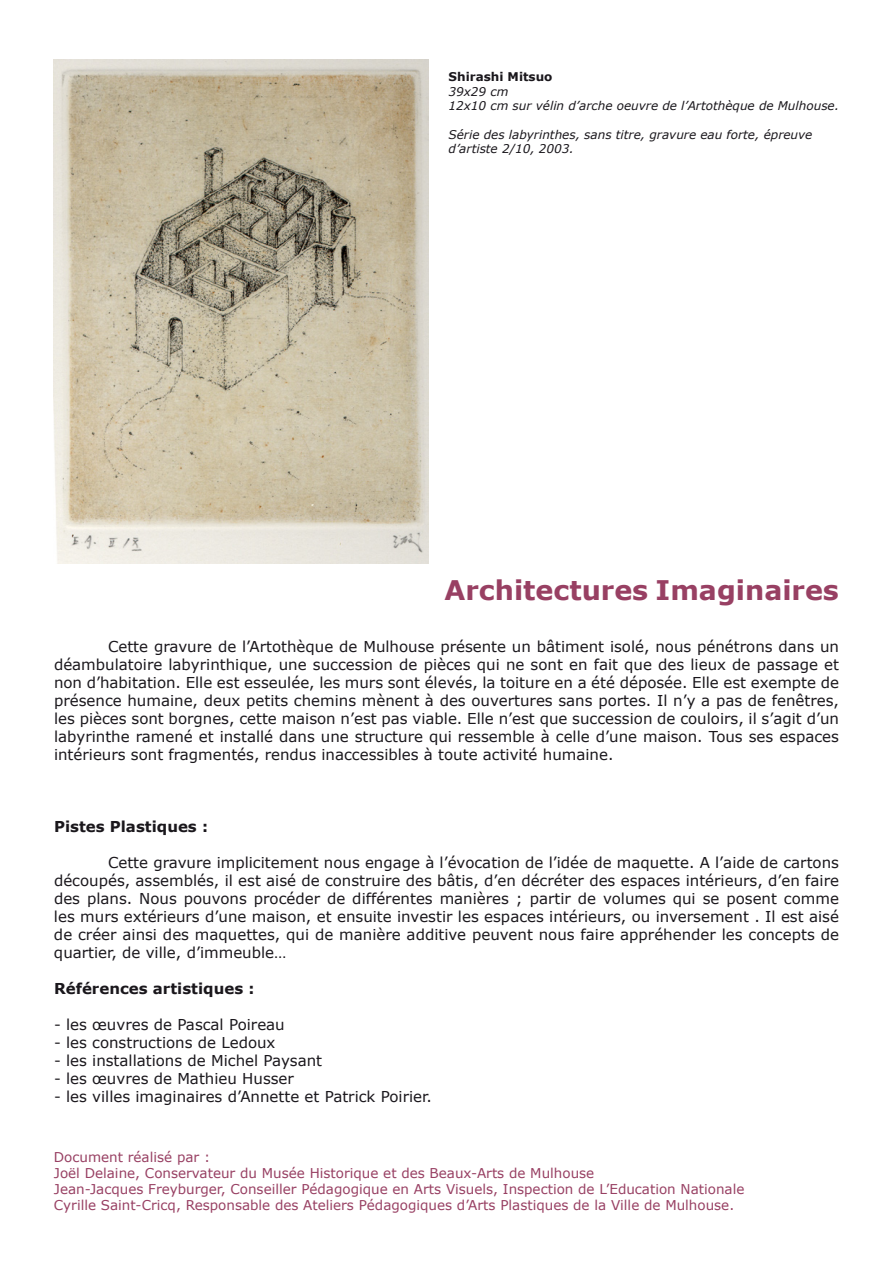
<style>
.page{position:relative;width:893px;height:1263px;background:#fff}
.page>*{position:absolute;margin:0;border:0;box-sizing:border-box;transform-origin:0 0}
.t1{font:700 27px "Verdana";color:#984063}
.t2{font:15px/18px "Verdana";color:#1a171c;text-align:justify}
.t3{font:700 15px "Verdana";color:#1a171c}
.t4{font:13.5px/16.2px "Verdana";color:#984063}
.t5{font:italic 12px/14.4px "Verdana";color:#1a171c}
.t6{font:700 12px "Verdana";color:#1a171c}
</style>
<div class="page">
<img style="left:54px;top:60px;width:374px;height:503px">
<p class="t6" style="left:449px;top:69px;width:105px">Shirashi Mitsuo</p>
<p class="t5" style="left:449px;top:84px;width:392px">39x29 cm<br>12x10 cm sur vélin d’arche oeuvre de l’Artothèque de Mulhouse.</p>
<p class="t5" style="left:449px;top:127px;width:365px">Série des labyrinthes, sans titre, gravure eau forte, épreuve d’artiste 2/10, 2003.</p>
<h1 class="t1" style="left:445px;top:573px;width:396px">Architectures Imaginaires</h1>
<p class="t2" style="left:54px;top:637px;width:787px;text-indent:54px">Cette gravure de l’Artothèque de Mulhouse présente un bâtiment isolé, nous pénétrons dans un déambulatoire labyrinthique, une succession de pièces qui ne sont en fait que des lieux de passage et non d’habitation. Elle est esseulée, les murs sont élevés, la toiture en a été déposée. Elle est exempte de présence humaine, deux petits chemins mènent à des ouvertures sans portes. Il n’y a pas de fenêtres, les pièces sont borgnes, cette maison n’est pas viable. Elle n’est que succession de couloirs, il s’agit d’un labyrinthe ramené et installé dans une structure qui ressemble à celle d’une maison. Tous ses espaces intérieurs sont fragmentés, rendus inaccessibles à toute activité humaine.</p>
<p class="t3" style="left:54px;top:817px;width:156px">Pistes Plastiques :</p>
<p class="t2" style="left:54px;top:853px;width:786px;text-indent:54px">Cette gravure implicitement nous engage à l’évocation de l’idée de maquette. A l’aide de cartons découpés, assemblés, il est aisé de construire des bâtis, d’en décréter des espaces intérieurs, d’en faire des plans. Nous pouvons procéder de différentes manières ; partir de volumes qui se posent comme les murs extérieurs d’une maison, et ensuite investir les espaces intérieurs, ou inversement . Il est aisé de créer ainsi des maquettes, qui de manière additive peuvent nous faire appréhender les concepts de quartier, de ville, d’immeuble…</p>
<p class="t3" style="left:54px;top:979px;width:202px">Références artistiques :</p>
<p class="t2" style="left:54px;top:1015px;width:232px">- les œuvres de Pascal Poireau</p>
<p class="t2" style="left:54px;top:1033px;width:223px">- les constructions de Ledoux</p>
<p class="t2" style="left:54px;top:1051px;width:270px">- les installations de Michel Paysant</p>
<p class="t2" style="left:54px;top:1069px;width:241px">- les œuvres de Mathieu Husser</p>
<p class="t2" style="left:54px;top:1087px;width:379px">- les villes imaginaires d’Annette et Patrick Poirier.</p>
<p class="t4" style="left:54px;top:1148px;width:692px">Document réalisé par :<br>Joël Delaine, Conservateur du Musée Historique et des Beaux-Arts de Mulhouse<br>Jean-Jacques Freyburger, Conseiller Pédagogique en Arts Visuels, Inspection de L’Education Nationale Cyrille Saint-Cricq, Responsable des Ateliers Pédagogiques d’Arts Plastiques de la Ville de Mulhouse.</p>
</div>
